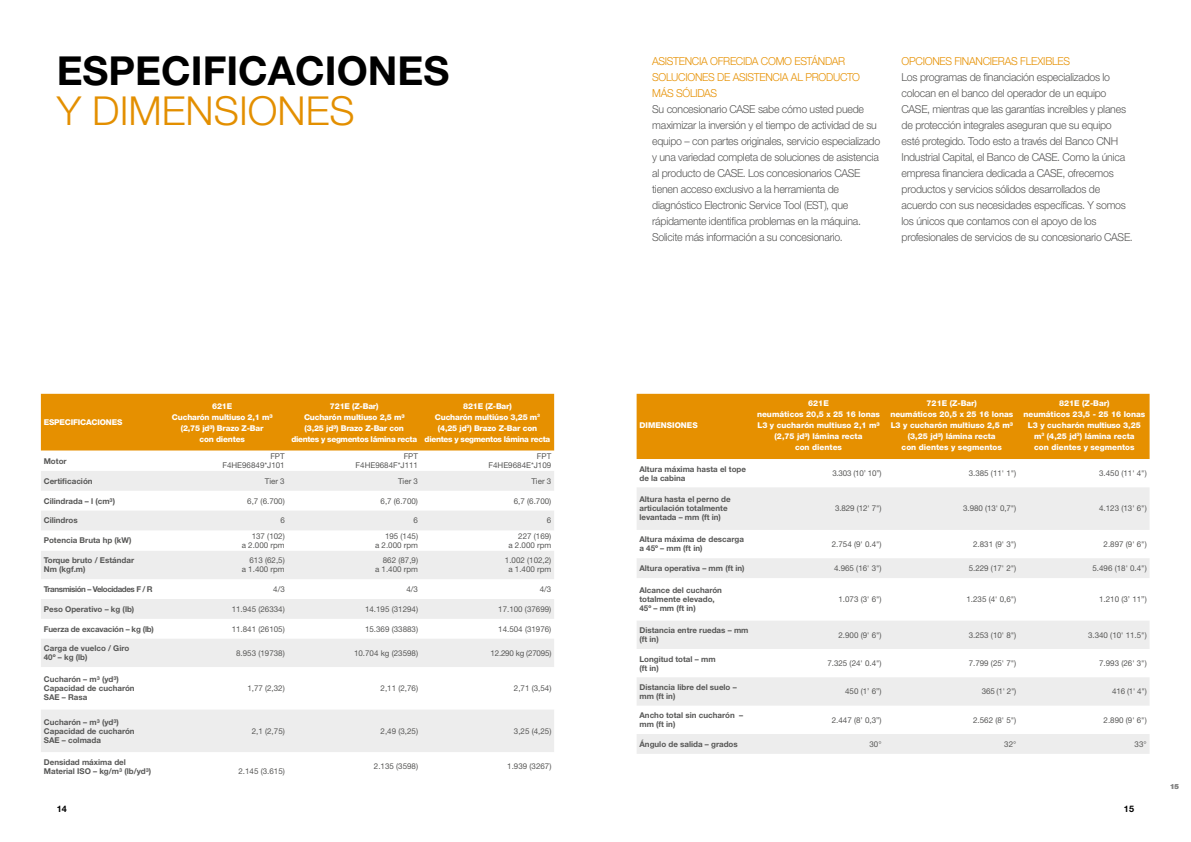
<style>
.page{position:relative;width:1191px;height:842px;background:#fff}
.page>*{position:absolute;margin:0;border:0;box-sizing:border-box;transform-origin:0 0}
.t1{font:700 40px "Helvetica Neue LT Std";color:#000}
.t2{font:300 40px "Helvetica Neue LT Std";color:#e38f00}
.t3{font:300 11px/16px "Helvetica Neue LT Std";letter-spacing:-.025em;color:#575756;scale:.96 1}
.t4{font:300 11px/16px "Helvetica Neue LT Std";letter-spacing:-.025em;color:#e69000;scale:.96 1}
.t5{font:700 9px "Helvetica Neue LT Std";color:#000}
.t6{font:8px/9px "Helvetica Neue LT Std";color:#575756;text-align:right}
.t7{font:700 8px/9px "Helvetica Neue LT Std";color:#575756}
.t8{font:800 8px/11px "Helvetica Neue LT Std";color:#fff;text-align:center}
.t9{font:800 8px/11px "Helvetica Neue LT Std";letter-spacing:-.02em;color:#fff;text-align:center}
.t10{font:700 8px "Helvetica Neue LT Std";letter-spacing:-.05em;color:#575756}
.t11{font:700 8px "Helvetica Neue LT Std";letter-spacing:-.02em;color:#575756}
.t12{font:8px "Helvetica Neue LT Std";letter-spacing:-.025em;color:#575756}
.t13{font:800 7px "Helvetica Neue LT Std";color:#878787}
</style>
<div class="page">
<div style="left:41px;top:394px;width:513px;height:56px;background:#e69000"></div>
<svg style="left:41px;top:471px;width:513px;height:281px;fill:#ededed"></svg>
<div style="left:636px;top:394px;width:513px;height:65px;background:#e69000"></div>
<svg style="left:637px;top:487px;width:512px;height:267px;fill:#ededed"></svg>
<h1 class="t1" style="left:57px;top:46px;width:394px">ESPECIFICACIONES</h1>
<h1 class="t2" style="left:57px;top:87px;width:299px">Y DIMENSIONES</h1>
<p class="t4" style="left:652px;top:52px;width:218px">ASISTENCIA OFRECIDA COMO ESTÁNDAR<br>SOLUCIONES DE ASISTENCIA AL PRODUCTO<br>MÁS SÓLIDAS</p>
<p class="t3" style="left:652px;top:100px;width:239px">Su concesionario CASE sabe cómo usted puede maximizar la inversión y el tiempo de actividad de su equipo – con partes originales, servicio especializado y una variedad completa de soluciones de asistencia al producto de CASE. Los concesionarios CASE tienen acceso exclusivo a la herramienta de diagnóstico Electronic Service Tool (EST), que rápidamente identifica problemas en la máquina.<br>Solicite más información a su concesionario.</p>
<p class="t4" style="left:901px;top:52px;width:177px">OPCIONES FINANCIERAS FLEXIBLES</p>
<p class="t3" style="left:901px;top:68px;width:242px">Los programas de financiación especializados lo colocan en el banco del operador de un equipo CASE, mientras que las garantías increíbles y planes de protección integrales aseguran que su equipo esté protegido. Todo esto a través del Banco CNH Industrial Capital, el Banco de CASE. Como la única empresa financiera dedicada a CASE, ofrecemos productos y servicios sólidos desarrollados de acuerdo con sus necesidades específicas. Y somos los únicos que contamos con el apoyo de los profesionales de servicios de su concesionario CASE.</p>
<p class="t9" style="left:44px;top:417px;width:80px">ESPECIFICACIONES</p>
<p class="t9" style="left:172px;top:400px;width:102px">621E<br>Cucharón multiuso 2,1 m³ (2,75 jd³) Brazo Z-Bar<br>con dientes</p>
<p class="t9" style="left:291px;top:400px;width:127px">721E (Z-Bar)<br>Cucharón multiuso 2,5 m³<br>(3,25 jd³) Brazo Z-Bar con dientes y segmentos lámina recta</p>
<p class="t9" style="left:425px;top:400px;width:127px">821E (Z-Bar)<br>Cucharón multiúso 3,25 m<sup>3 </sup>(4,25 jd<sup>3</sup>) Brazo Z-Bar con dientes y segmentos lámina recta</p>
<p class="t7" style="left:44px;top:456px;width:24px">Motor</p>
<p class="t6" style="left:222px;top:452px;width:64px">FPT<br>F4HE96849*J101</p>
<p class="t6" style="left:355px;top:452px;width:64px">FPT<br>F4HE9684F*J111</p>
<p class="t6" style="left:488px;top:452px;width:64px">FPT<br>F4HE9684E*J109</p>
<p class="t7" style="left:44px;top:476px;width:50px">Certificación</p>
<p class="t6" style="left:265px;top:476px;width:21px">Tier 3</p>
<p class="t6" style="left:398px;top:476px;width:21px">Tier 3</p>
<p class="t6" style="left:531px;top:476px;width:21px">Tier 3</p>
<p class="t7" style="left:44px;top:496px;width:73px">Cilindrada – l (cm³)</p>
<p class="t6" style="left:247px;top:496px;width:39px">6,7 (6.700)</p>
<p class="t6" style="left:380px;top:496px;width:39px">6,7 (6.700)</p>
<p class="t6" style="left:514px;top:496px;width:39px">6,7 (6.700)</p>
<p class="t7" style="left:44px;top:516px;width:35px">Cilindros</p>
<p class="t6" style="left:280px;top:516px;width:6px">6</p>
<p class="t6" style="left:413px;top:516px;width:6px">6</p>
<p class="t6" style="left:547px;top:516px;width:6px">6</p>
<p class="t7" style="left:44px;top:536px;width:89px">Potencia Bruta hp (kW)</p>
<p class="t6" style="left:242px;top:531px;width:44px">137 (102)<br>a 2.000 rpm</p>
<p class="t6" style="left:375px;top:531px;width:44px">195 (145)<br>a 2.000 rpm</p>
<p class="t6" style="left:508px;top:531px;width:44px">227 (169)<br>a 2.000 rpm</p>
<p class="t7" style="left:44px;top:556px;width:92px">Torque bruto / Estándar<br>Nm (kgf.m)</p>
<p class="t6" style="left:242px;top:556px;width:44px">613 (62,5)<br>a 1.400 rpm</p>
<p class="t6" style="left:375px;top:556px;width:44px">862 (87,9)<br>a 1.400 rpm</p>
<p class="t6" style="left:505px;top:556px;width:48px;text-align:center">1.002 (102,2) a 1.400 rpm</p>
<p class="t10" style="left:44px;top:584px;width:110px">Transmisión – Velocidades F / R</p>
<p class="t6" style="left:273px;top:584px;width:13px">4/3</p>
<p class="t6" style="left:406px;top:584px;width:13px">4/3</p>
<p class="t6" style="left:540px;top:584px;width:13px">4/3</p>
<p class="t7" style="left:44px;top:604px;width:92px">Peso Operativo – kg (lb)</p>
<p class="t6" style="left:232px;top:604px;width:55px">11.945 (26334)</p>
<p class="t6" style="left:365px;top:604px;width:55px">14.195 (31294)</p>
<p class="t6" style="left:498px;top:604px;width:55px">17.100 (37699)</p>
<p class="t11" style="left:44px;top:624px;width:112px">Fuerza de excavación – kg (lb)</p>
<p class="t6" style="left:232px;top:624px;width:55px">11.841 (26105)</p>
<p class="t6" style="left:365px;top:624px;width:55px">15.369 (33883)</p>
<p class="t6" style="left:498px;top:624px;width:55px">14.504 (31976)</p>
<p class="t7" style="left:44px;top:644px;width:87px">Carga de vuelco / Giro<br>40º – kg (lb)</p>
<p class="t6" style="left:236px;top:648px;width:50px">8.953 (19738)</p>
<p class="t6" style="left:354px;top:648px;width:66px">10.704 kg (23598)</p>
<p class="t12" style="left:490px;top:648px;width:62px">12.290 kg (27095)</p>
<p class="t7" style="left:44px;top:675px;width:92px">Cucharón – m³ (yd³)<br>Capacidad de cucharón<br>SAE – Rasa</p>
<p class="t6" style="left:247px;top:684px;width:39px">1,77 (2,32)</p>
<p class="t6" style="left:380px;top:684px;width:39px">2,11 (2,76)</p>
<p class="t6" style="left:514px;top:684px;width:39px">2,71 (3,54)</p>
<p class="t7" style="left:44px;top:717px;width:92px">Cucharón – m³ (yd³)<br>Capacidad de cucharón<br>SAE – colmada</p>
<p class="t6" style="left:252px;top:726px;width:35px">2,1 (2,75)</p>
<p class="t6" style="left:380px;top:726px;width:39px">2,49 (3,25)</p>
<p class="t6" style="left:514px;top:726px;width:39px">3,25 (4,25)</p>
<p class="t7" style="left:44px;top:757px;width:109px">Densidad máxima del<br>Material ISO – kg/m³ (lb/yd³)</p>
<p class="t6" style="left:238px;top:766px;width:48px">2.145 (3.615)</p>
<p class="t6" style="left:374px;top:762px;width:46px">2.135 (3598)</p>
<p class="t6" style="left:507px;top:762px;width:46px">1.939 (3267)</p>
<p class="t8" style="left:639px;top:419px;width:60px">DIMENSIONES</p>
<p class="t8" style="left:757px;top:397px;width:124px">621E<br>neumáticos 20,5 x 25 16 lonas<br>L3 y cucharón multiuso 2,1 m³ (2,75 jd³) lámina recta<br>con dientes</p>
<p class="t8" style="left:890px;top:397px;width:124px">721E (Z-Bar)<br>neumáticos 20,5 x 25 16 lonas<br>L3 y cucharón multiuso 2,5 m³ (3,25 jd³) lámina recta<br>con dientes y segmentos</p>
<p class="t8" style="left:1023px;top:397px;width:123px">821E (Z-Bar)<br>neumáticos 23,5 - 25 16 lonas<br>L3 y cucharón multiuso 3,25 m<sup>3</sup> (4,25 jd<sup>3</sup>) lámina recta<br>con dientes y segmentos</p>
<p class="t7" style="left:639px;top:464px;width:108px">Altura máxima hasta el tope de la cabina</p>
<p class="t6" style="left:832px;top:469px;width:51px">3.303 (10’ 10”)</p>
<p class="t6" style="left:968px;top:469px;width:49px">3.385 (11' 1")</p>
<p class="t6" style="left:1099px;top:469px;width:49px">3.450 (11' 4")</p>
<p class="t7" style="left:639px;top:495px;width:93px">Altura hasta el perno de articulación totalmente levantada – mm (ft in)</p>
<p class="t6" style="left:835px;top:504px;width:48px">3.829 (12' 7")</p>
<p class="t6" style="left:963px;top:504px;width:55px">3.980 (13' 0,7")</p>
<p class="t6" style="left:1099px;top:504px;width:49px">4.123 (13' 6")</p>
<p class="t7" style="left:639px;top:535px;width:106px">Altura máxima de descarga a 45º – mm (ft in)</p>
<p class="t6" style="left:831px;top:539px;width:51px">2.754 (9' 0.4")</p>
<p class="t6" style="left:973px;top:539px;width:45px">2.831 (9' 3")</p>
<p class="t6" style="left:1103px;top:539px;width:45px">2.897 (9' 6")</p>
<p class="t7" style="left:639px;top:563px;width:107px">Altura operativa – mm (ft in)</p>
<p class="t6" style="left:834px;top:564px;width:49px">4.965 (16' 3")</p>
<p class="t6" style="left:968px;top:564px;width:49px">5.229 (17' 2")</p>
<p class="t6" style="left:1092px;top:564px;width:56px">5.496 (18' 0.4")</p>
<p class="t7" style="left:639px;top:586px;width:84px">Alcance del cucharón totalmente elevado,<br>45º – mm (ft in)</p>
<p class="t6" style="left:838px;top:595px;width:45px">1.073 (3' 6")</p>
<p class="t6" style="left:966px;top:595px;width:51px">1.235 (4' 0,6")</p>
<p class="t6" style="left:1099px;top:595px;width:49px">1.210 (3’ 11”)</p>
<p class="t7" style="left:639px;top:626px;width:111px">Distancia entre ruedas – mm (ft in)</p>
<p class="t6" style="left:838px;top:630px;width:45px">2.900 (9' 6")</p>
<p class="t6" style="left:968px;top:630px;width:49px">3.253 (10' 8")</p>
<p class="t6" style="left:1088px;top:630px;width:60px">3.340 (10' 11.5")</p>
<p class="t7" style="left:639px;top:654px;width:78px">Longitud total – mm (ft in)</p>
<p class="t6" style="left:827px;top:658px;width:56px">7.325 (24' 0.4")</p>
<p class="t6" style="left:968px;top:658px;width:49px">7.799 (25' 7")</p>
<p class="t6" style="left:1099px;top:658px;width:49px">7.993 (26' 3")</p>
<p class="t7" style="left:639px;top:682px;width:99px">Distancia libre del suelo – mm (ft in)</p>
<p class="t6" style="left:845px;top:687px;width:38px">450 (1’ 6”)</p>
<p class="t6" style="left:981px;top:687px;width:36px">365 (1' 2")</p>
<p class="t6" style="left:1112px;top:687px;width:36px">416 (1' 4")</p>
<p class="t7" style="left:639px;top:711px;width:105px">Ancho total sin cucharón – mm (ft in)</p>
<p class="t6" style="left:831px;top:715px;width:51px">2.447 (8’ 0,3”)</p>
<p class="t6" style="left:973px;top:715px;width:45px">2.562 (8' 5")</p>
<p class="t6" style="left:1103px;top:715px;width:45px">2.890 (9' 6")</p>
<p class="t7" style="left:639px;top:739px;width:100px">Ángulo de salida – grados</p>
<p class="t6" style="left:869px;top:739px;width:14px">30°</p>
<p class="t6" style="left:1004px;top:739px;width:14px">32°</p>
<p class="t6" style="left:1134px;top:739px;width:14px">33°</p>
<p class="t5" style="left:57px;top:803px;width:12px">14</p>
<p class="t5" style="left:1124px;top:803px;width:12px">15</p>
<p class="t13" style="left:1170px;top:782px;width:10px">15</p>
</div>
